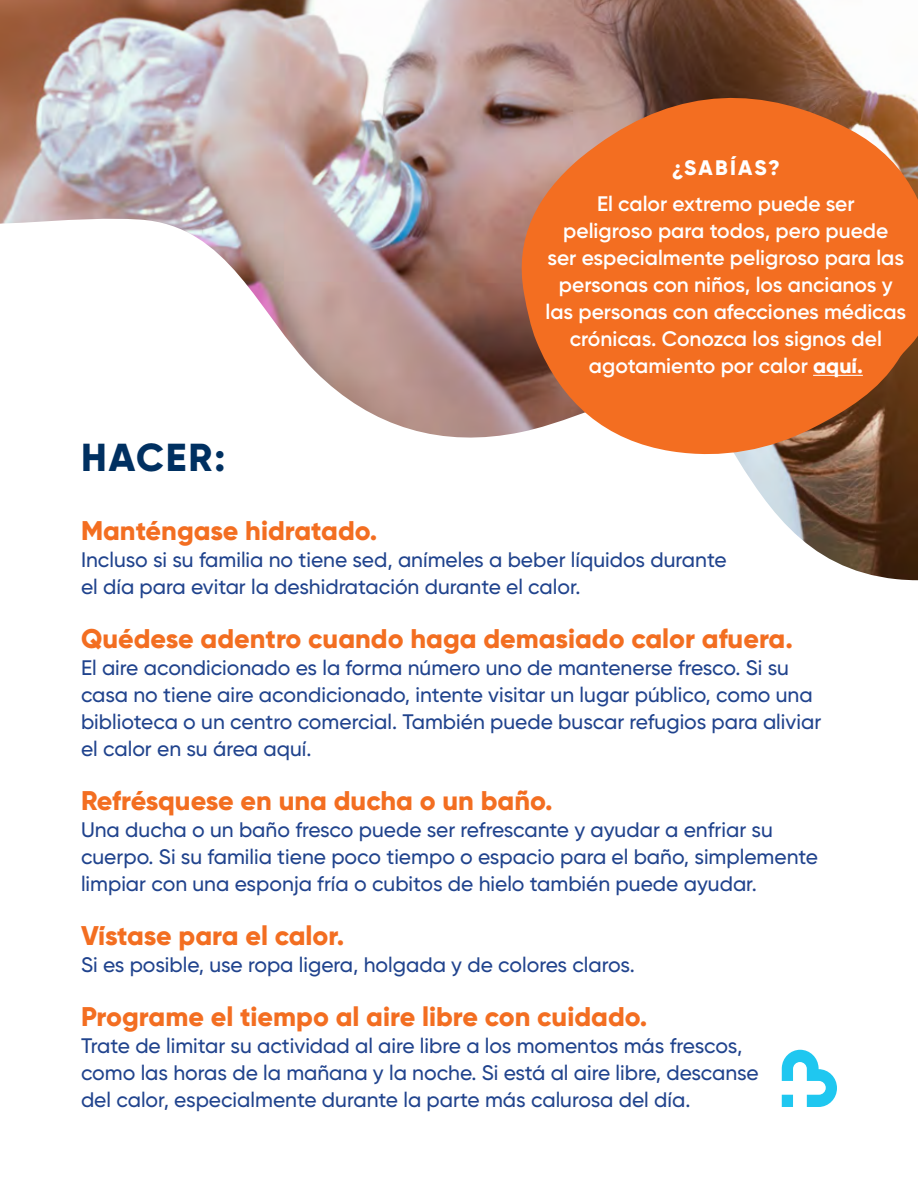
<style>
.page{position:relative;width:918px;height:1188px;background:#fff}
.page>*{position:absolute;margin:0;border:0;box-sizing:border-box;transform-origin:0 0}
.t1{font:800 39px "Gilroy";letter-spacing:.045em;color:#003061}
.t2{font:800 27px "Gilroy";color:#f36e21}
.t3{font:500 21px/27px "Gilroy";color:#20438d}
.t4{font:600 21px/27px "Gilroy";color:#fff;text-align:center}
.t5{font:800 21px "Gilroy";letter-spacing:.11em;color:#fff}
.s1{font-weight:800}
</style>
<div class="page">
<img style="left:0;top:0;width:918px;height:580px">
<svg style="left:782px;top:1050px;width:55px;height:57px"></svg>
<svg style="left:514px;top:84px;width:404px;height:375px;background:#dd7134"></svg>
<hr style="left:813px;top:375px;width:50px;height:1px;background:#fff">
<h1 class="t1" style="left:81px;top:433px;width:146px">HACER:</h1>
<p class="t5" style="left:672px;top:155px;width:110px">¿SABÍAS?</p>
<p class="t4" style="left:545px;top:190px;width:362px">El calor extremo puede ser<br>peligroso para todos, pero puede<br>ser especialmente peligroso para las personas con niños, los ancianos y las personas con afecciones médicas crónicas. Conozca los signos del agotamiento por calor <span class="s1">aquí.</span></p>
<p class="t2" style="left:81px;top:514px;width:298px">Manténgase hidratado.</p>
<p class="t3" style="left:81px;top:546px;width:647px">Incluso si su familia no tiene sed, anímeles a beber líquidos durante el día para evitar la deshidratación durante el calor.</p>
<p class="t2" style="left:81px;top:622px;width:713px">Quédese adentro cuando haga demasiado calor afuera.</p>
<p class="t3" style="left:81px;top:654px;width:742px">El aire acondicionado es la forma número uno de mantenerse fresco. Si su casa no tiene aire acondicionado, intente visitar un lugar público, como una biblioteca o un centro comercial. También puede buscar refugios para aliviar el calor en su área aquí.</p>
<p class="t2" style="left:81px;top:784px;width:473px">Refrésquese en una ducha o un baño.</p>
<p class="t3" style="left:81px;top:816px;width:739px">Una ducha o un baño fresco puede ser refrescante y ayudar a enfriar su cuerpo. Si su familia tiene poco tiempo o espacio para el baño, simplemente limpiar con una esponja fría o cubitos de hielo también puede ayudar.</p>
<p class="t2" style="left:81px;top:919px;width:265px">Vístase para el calor.</p>
<p class="t3" style="left:81px;top:951px;width:556px">Si es posible, use ropa ligera, holgada y de colores claros.</p>
<p class="t2" style="left:81px;top:1000px;width:568px">Programe el tiempo al aire libre con cuidado.</p>
<p class="t3" style="left:81px;top:1032px;width:679px">Trate de limitar su actividad al aire libre a los momentos más frescos, como las horas de la mañana y la noche. Si está al aire libre, descanse del calor, especialmente durante la parte más calurosa del día.</p>
</div>
